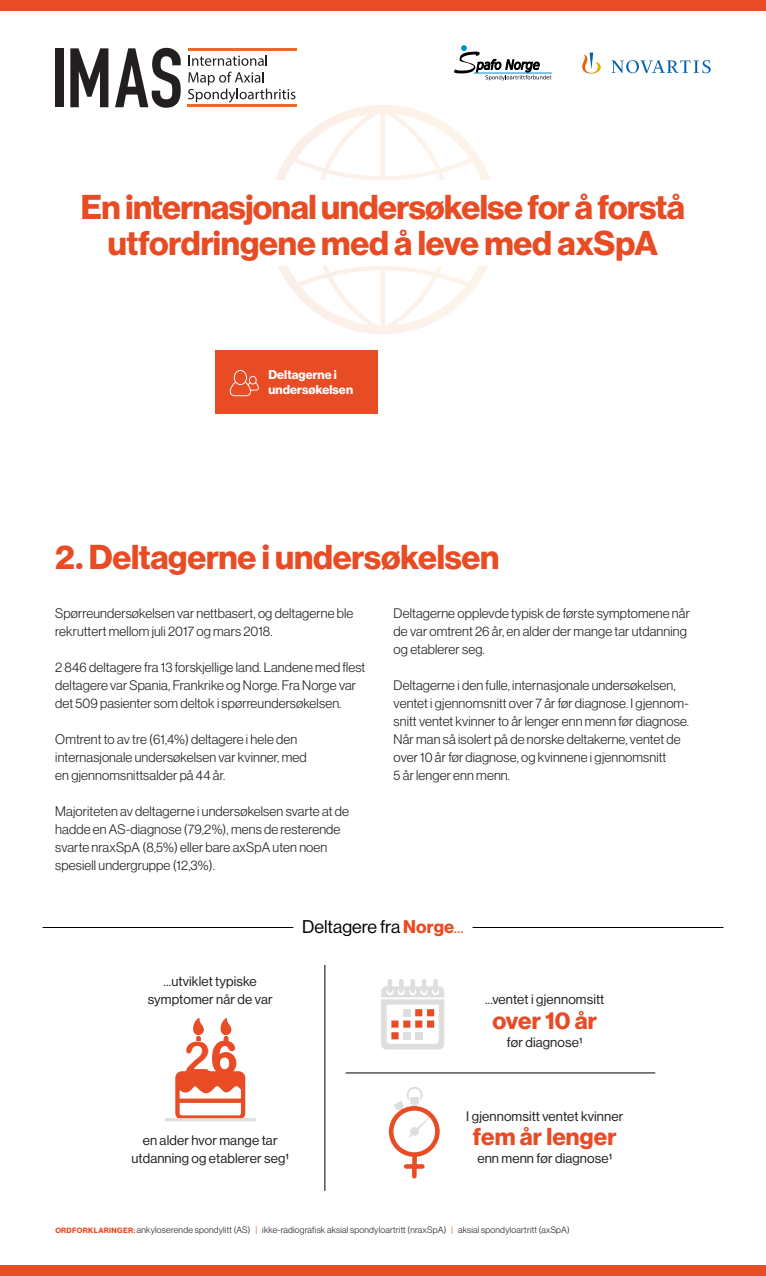
<style>
.page{position:relative;width:766px;height:1276px;background:#fff}
.page>*{position:absolute;margin:0;border:0;box-sizing:border-box;transform-origin:0 0}
.t1{font:45px "Arial Rounded MT Bold";color:#e74c25}
.Tittel{font:700 33.75px/36px "Volta Modern Display 75";letter-spacing:-.015em;color:#e74c25;text-align:center}
.Uthevet_-_Infographi{font:700 24px "Volta Modern Display 75";letter-spacing:.005em;color:#e74c25}
.t2{font:18px "Volta Modern Display 55 Roman";color:#000}
.Brødtekst{font:300 13.5px/18px "Volta Modern Display 45";letter-spacing:.01em;color:#231f20}
.Brødtekst_-_Infograp{font:13.5px/18px "Volta Modern Display 55 Roman";letter-spacing:.01em;color:#231f20;text-align:center}
.Knapp_-_inaktiv__lin{font:700 12.45px/14.9px "Volta Modern Display 75";letter-spacing:.005em;color:#fff}
.t3{font:300 9px "Volta Modern Display 45";letter-spacing:.025em;color:#231f20}
.s1{font-family:"Volta Modern Display 75";font-weight:700;color:#e74c25}
.s2{color:#e74c25}
.s3{font-family:"Volta Modern Display 75";font-weight:700;font-size:7.5px;color:#e74c25}
</style>
<div class="page">
<svg style="left:275px;top:105px;width:216px;height:229px"></svg>
<svg style="left:70px;top:48px;width:38px;height:59px"></svg>
<svg style="left:115px;top:48px;width:66px;height:60px"></svg>
<hr style="left:188px;top:48px;width:108px;height:3px;background:#eb6a25">
<hr style="left:187px;top:104px;width:109px;height:3px;background:#eb6a25">
<div style="left:55px;top:48px;width:8px;height:59px;background:#231f20"></div>
<svg style="left:188px;top:55px;width:79px;height:11px"></svg>
<svg style="left:188px;top:72px;width:107px;height:30px"></svg>
<div style="left:0;top:1265px;width:765px;height:11px;background:#e74c25"></div>
<div style="left:0;top:0;width:765px;height:11px;background:#e74c25"></div>
<div style="left:0;top:181px;width:765px;height:85px;background:#fff"></div>
<svg style="left:454px;top:45px;width:97px;height:35px"></svg>
<svg style="left:582px;top:53px;width:128px;height:21px"></svg>
<hr style="left:345px;top:1072px;width:310px;height:1px;background:#000">
<hr style="left:324px;top:965px;width:1px;height:226px;background:#000">
<svg style="left:389px;top:1087px;width:50px;height:91px"></svg>
<hr style="left:165px;top:1118px;width:91px;height:3px;background:#dddede">
<svg style="left:381px;top:979px;width:63px;height:70px"></svg>
<svg style="left:175px;top:1017px;width:70px;height:102px"></svg>
<div style="left:170px;top:1041px;width:84px;height:30px;background:#fff"></div>
<hr style="left:43px;top:927px;width:250px;height:1px;background:#000">
<hr style="left:472px;top:927px;width:251px;height:1px;background:#000">
<div style="left:215px;top:350px;width:162px;height:64px;background:#e74c25"></div>
<svg style="left:229px;top:370px;width:30px;height:26px"></svg>
<h2 class="Tittel" style="left:81px;top:190px;width:605px">En internasjonal undersøkelse for å forstå utfordringene med å leve med axSpA</h2>
<p class="Knapp_-_inaktiv__lin" style="left:268px;top:368px;width:86px">Deltagerne i undersøkelsen</p>
<p class="Tittel" style="left:55px;top:540px;width:445px">2. Deltagerne i undersøkelsen</p>
<p class="Brødtekst" style="left:55px;top:604px;width:299px">Spørreundersøkelsen var nettbasert, og deltagerne ble rekruttert mellom juli 2017 og mars 2018.</p>
<p class="Brødtekst" style="left:55px;top:658px;width:311px">2 846 deltagere fra 13 forskjellige land. Landene med flest deltagere var Spania, Frankrike og Norge. Fra Norge var det 509 pasienter som deltok i spørreundersøkelsen.</p>
<p class="Brødtekst" style="left:55px;top:730px;width:253px">Omtrent to av tre (61,4%) deltagere i hele den internasjonale undersøkelsen var kvinner, med en gjennomsnittsalder på 44 år.</p>
<p class="Brødtekst" style="left:55px;top:802px;width:295px">Majoriteten av deltagerne i undersøkelsen svarte at de hadde en AS-diagnose (79,2%), mens de resterende svarte nraxSpA (8,5%) eller bare axSpA uten noen spesiell undergruppe (12,3%).</p>
<p class="Brødtekst" style="left:393px;top:604px;width:298px">Deltagerne opplevde typisk de første symptomene når de var omtrent 26 år, en alder der mange tar utdanning og etablerer seg.</p>
<p class="Brødtekst" style="left:393px;top:676px;width:297px">Deltagerne i den fulle, internasjonale undersøkelsen, ventet i gjennomsnitt over 7 år før diagnose. I gjennom&shy;snitt ventet kvinner to år lenger enn menn før diagnose.<br>Når man så isolert på de norske deltakerne, ventet de over 10 år før diagnose, og kvinnene i gjennomsnitt<br>5 år lenger enn menn.</p>
<p class="t2" style="left:302px;top:916px;width:163px">Deltagere fra <span class="s1">Norge</span><span class="s2">...</span></p>
<p class="Brødtekst_-_Infograp" style="left:148px;top:972px;width:126px">...utviklet typiske symptomer når de var</p>
<h1 class="t1" style="left:184px;top:1031px;width:55px">26</h1>
<p class="Brødtekst_-_Infograp" style="left:131px;top:1131px;width:159px">en alder hvor mange tar utdanning og etablerer seg¹</p>
<p class="Brødtekst_-_Infograp" style="left:485px;top:990px;width:120px">...ventet i gjennomsitt</p>
<p class="Uthevet_-_Infographi" style="left:492px;top:1006px;width:106px">over 10 år</p>
<p class="Brødtekst_-_Infograp" style="left:507px;top:1033px;width:77px">før diagnose¹</p>
<p class="Brødtekst_-_Infograp" style="left:466px;top:1107px;width:159px">I gjennomsitt ventet kvinner</p>
<p class="Uthevet_-_Infographi" style="left:473px;top:1123px;width:145px">fem år lenger</p>
<p class="Brødtekst_-_Infograp" style="left:477px;top:1149px;width:136px">enn menn før diagnose¹</p>
<p class="t3" style="left:55px;top:1225px;width:515px"><span class="s3">ORDFORKLARINGER:</span> ankyloserende spondylitt (AS) <span class="s2">|</span> ikke-radiografisk aksial spondyloartritt (nraxSpA) <span class="s2">|</span> aksial spondyloartritt (axSpA)</p>
</div>
